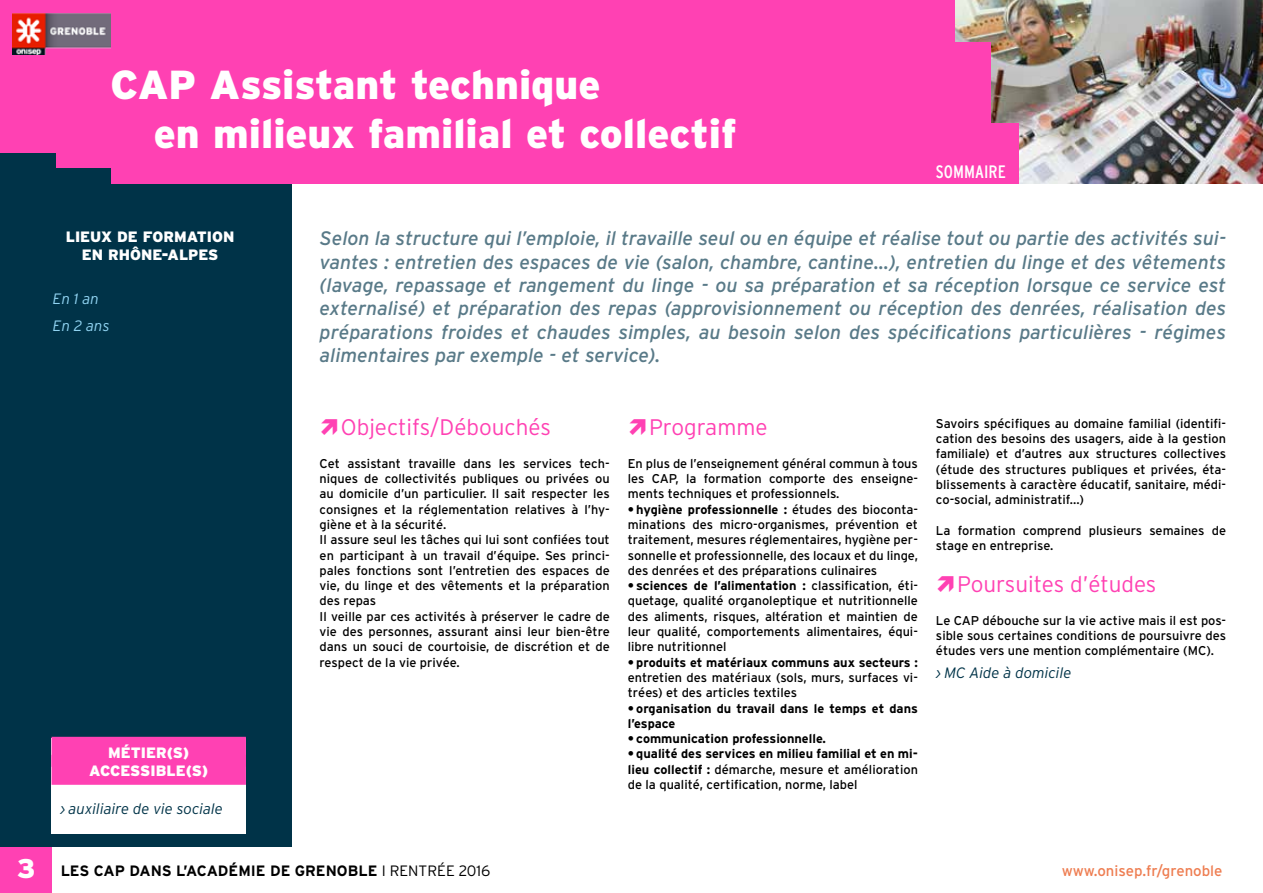
<style>
.page{position:relative;width:1263px;height:893px;background:#fff}
.page>*{position:absolute;margin:0;border:0;box-sizing:border-box;transform-origin:0 0}
.t1{font:900 40.5px/48.6px "Interstate";color:#fff}
.t2{font:900 27px "Interstate";color:#fff}
.t3{font:300 22.5px "Interstate";color:#ff41b3}
.t4{font:italic 19.5px/23.4px "Interstate";color:#597a88;text-align:justify}
.t5{font:condensed 18px "Interstate";color:#fff}
.t6{font:900 15px/18px "Interstate";color:#fff;text-align:center}
.t7{font:700 15px "Interstate";color:#000}
.t8{font:italic 300 15px "Interstate";color:#003348}
.t9{font:15px "Interstate";color:#ee7d51}
.t10{font:italic 300 15px/26.5px "Interstate";color:#91d4f2}
.t11{font:12.75px/15.3px "Interstate";color:#000;text-align:justify}
.t12{font:700 12.75px/15.3px "Interstate";color:#000}
.s1{font-weight:700}
.s2{font-weight:300}
</style>
<div class="page">
<div style="left:0;top:0;width:1263px;height:184px;background:#ff41b3"></div>
<img style="left:956px;top:0;width:307px;height:184px">
<div style="left:0;top:184px;width:292px;height:693px;background:#003348"></div>
<div style="left:55px;top:168px;width:55px;height:52px;background:#003348"></div>
<div style="left:0;top:153px;width:55px;height:52px;background:#003348"></div>
<div style="left:936px;top:42px;width:55px;height:142px;background:#ff41b3"></div>
<div style="left:963px;top:123px;width:55px;height:61px;background:#ff41b3"></div>
<div style="left:0;top:847px;width:53px;height:46px;background:#ff41b3"></div>
<img style="left:12px;top:14px;width:98px;height:40px">
<div style="left:52px;top:738px;width:194px;height:95px;background:#fff"></div>
<div style="left:52px;top:737px;width:194px;height:30px;background:#ff41b3"></div>
<div style="left:52px;top:755px;width:194px;height:30px;background:#ff41b3"></div>
<div style="left:52px;top:847px;width:509px;height:46px;background:#fff"></div>
<h1 class="t1" style="left:154px;top:60px;width:584px;text-indent:-43px">CAP Assistant technique<br>en milieux familial et collectif</h1>
<h3 class="t5" style="left:936px;top:161px;width:71px">SOMMAIRE</h3>
<p class="t6" style="left:66px;top:227px;width:170px">LIEUX DE FORMATION<br>EN RHÔNE-ALPES</p>
<p class="t10" style="left:53px;top:285px;width:58px">En 1 an<br>En 2 ans</p>
<p class="t6" style="left:89px;top:744px;width:120px">MÉTIER(S)<br>ACCESSIBLE(S)</p>
<p class="t8" style="left:60px;top:799px;width:164px">› auxiliaire de vie sociale</p>
<p class="t4" style="left:320px;top:226px;width:908px">Selon la structure qui l’emploie, il travaille seul ou en équipe et réalise tout ou partie des activités sui&shy;vantes : entretien des espaces de vie (salon, chambre, cantine…), entretien du linge et des vêtements (lavage, repassage et rangement du linge - ou sa préparation et sa réception lorsque ce service est externalisé) et préparation des repas (approvisionnement ou réception des denrées, réalisation des préparations froides et chaudes simples, au besoin selon des spécifications particulières - régimes alimentaires par exemple - et service).</p>
<h3 class="t3" style="left:341px;top:414px;width:212px">Objectifs/Débouchés</h3>
<p class="t11" style="left:320px;top:455px;width:292px;text-align:left">Cet assistant travaille dans les services tech&shy;niques de collectivités publiques ou privées ou au domicile d’un particulier. Il sait respecter les consignes et la réglementation relatives à l’hy&shy;giène et à la sécurité.<br>Il assure seul les tâches qui lui sont confiées tout en participant à un travail d’équipe. Ses princi&shy;pales fonctions sont l’entretien des espaces de vie, du linge et des vêtements et la préparation des repas<br>Il veille par ces activités à préserver le cadre de vie des personnes, assurant ainsi leur bien-être dans un souci de courtoisie, de discrétion et de respect de la vie privée.</p>
<h3 class="t3" style="left:649px;top:414px;width:120px">Programme</h3>
<p class="t11" style="left:628px;top:455px;width:292px">En plus de l’enseignement général commun à tous les CAP, la formation comporte des enseigne&shy;ments techniques et professionnels.</p>
<p class="t11" style="left:628px;top:501px;width:292px"><span class="s1">• hygiène professionnelle :</span> études des bioconta&shy;minations des micro-organismes, prévention et traitement, mesures réglementaires, hygiène per&shy;sonnelle et professionnelle, des locaux et du linge, des denrées et des préparations culinaires</p>
<p class="t11" style="left:628px;top:578px;width:292px"><span class="s1">• sciences de l’alimentation :</span> classification, éti&shy;quetage, qualité organoleptique et nutritionnelle des aliments, risques, altération et maintien de leur qualité, comportements alimentaires, équi&shy;libre nutritionnel</p>
<p class="t12" style="left:628px;top:654px;width:292px">• produits et matériaux communs aux secteurs :</p>
<p class="t11" style="left:628px;top:670px;width:292px">entretien des matériaux (sols, murs, surfaces vi&shy;trées) et des articles textiles</p>
<p class="t12" style="left:628px;top:700px;width:292px">• organisation du travail dans le temps et dans l’espace</p>
<p class="t12" style="left:628px;top:731px;width:200px">• communication professionnelle.</p>
<p class="t11" style="left:628px;top:746px;width:292px"><span class="s1">• qualité des services en milieu familial et en mi&shy;lieu collectif :</span> démarche, mesure et amélioration de la qualité, certification, norme, label</p>
<p class="t11" style="left:936px;top:415px;width:292px">Savoirs spécifiques au domaine familial (identifi&shy;cation des besoins des usagers, aide à la gestion familiale) et d’autres aux structures collectives (étude des structures publiques et privées, éta&shy;blissements à caractère éducatif, sanitaire, médi&shy;co-social, administratif...)</p>
<p class="t11" style="left:936px;top:522px;width:292px">La formation comprend plusieurs semaines de stage en entreprise.</p>
<h3 class="t3" style="left:957px;top:571px;width:201px">Poursuites d’études</h3>
<p class="t11" style="left:936px;top:612px;width:292px">Le CAP débouche sur la vie active mais il est pos&shy;sible sous certaines conditions de poursuivre des études vers une mention complémentaire (MC).</p>
<p class="t8" style="left:936px;top:663px;width:137px">› MC Aide à domicile</p>
<h2 class="t2" style="left:17px;top:852px;width:20px">3</h2>
<p class="t9" style="left:1062px;top:862px;width:162px">www.onisep.fr/grenoble</p>
<p class="t7" style="left:61px;top:862px;width:431px">LES CAP DANS L’ACADÉMIE DE GRENOBLE <span class="s2">I RENTRÉE 2016</span></p>
</div>
